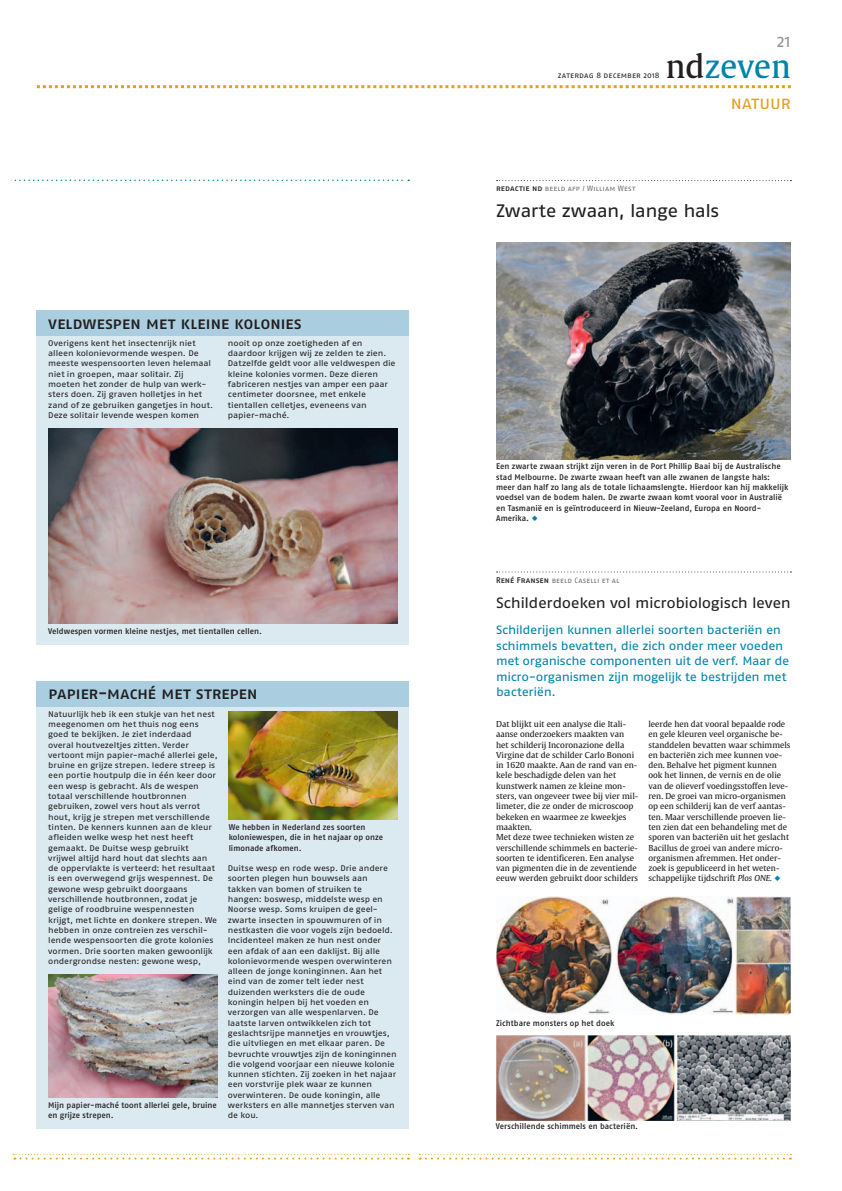
<style>
.page{position:relative;width:842px;height:1191px;background:#fff}
.page>*{position:absolute;margin:0;border:0;box-sizing:border-box;transform-origin:0 0}
.t1{font:32px "Gulliver";color:#0083a9}
.t2{font:18.5px "Fago Pro";letter-spacing:-.04em;color:#e3a023}
.t3{font:18px "Fago Pro Extd";letter-spacing:-.03em;color:#231f20}
.t4{font:18px "Fago Pro";color:#939598}
.t5{font:500 17px "Fago Pro";letter-spacing:-.02em;color:#231f20}
.t6{font:14.8px "Fago Pro Extd";letter-spacing:-.035em;color:#231f20}
.t7{font:12px/15.5px "Fago Pro Extd";letter-spacing:-.03em;color:#0083a9}
.t8{font:8.2px/10.3px "Fago Pro Extd";letter-spacing:-.01em;color:#231f20}
.t9{font:8.2px/10.3px "Gulliver";color:#231f20}
.t10{font:500 8.2px/10.3px "Fago Pro";color:#231f20}
.t11{font:8.1px "Fago Pro";letter-spacing:.01em;color:#231f20}
.t12{font:7.6px "Fago Pro";letter-spacing:.02em;color:#6c6d70}
.s1{color:#231f20}
.s2{font-weight:500;font-size:8.2px;color:#231f20}
.s3{color:#0083a9}
.s4{font-style:italic}
.s5{font-family:"Fago Pro";font-weight:500;color:#0083a9}
</style>
<div class="page">
<svg style="left:37px;top:85px;width:754px;height:3px"></svg>
<svg style="left:13px;top:1154px;width:396px;height:6px"></svg>
<svg style="left:419px;top:1154px;width:372px;height:6px"></svg>
<svg style="left:497px;top:571px;width:294px;height:1px"></svg>
<svg style="left:497px;top:180px;width:294px;height:1px"></svg>
<img style="left:496px;top:896px;width:295px;height:119px">
<img style="left:496px;top:243px;width:295px;height:216px">
<svg style="left:11px;top:180px;width:398px;height:1px"></svg>
<div style="left:37px;top:336px;width:372px;height:309px;background:#dbeaf1"></div>
<div style="left:37px;top:706px;width:372px;height:423px;background:#dbeaf1"></div>
<div style="left:37px;top:310px;width:372px;height:26px;background:#aacedf"></div>
<img style="left:48px;top:974px;width:170px;height:124px">
<img style="left:48px;top:428px;width:350px;height:196px">
<div style="left:37px;top:681px;width:372px;height:25px;background:#aacedf"></div>
<img style="left:496px;top:1036px;width:295px;height:84px">
<img style="left:229px;top:711px;width:169px;height:109px">
<h3 class="t5" style="left:48px;top:316px;width:255px">veldwespen met kleine kolonies</h3>
<p class="t8" style="left:48px;top:339px;width:166px">Overigens kent het insectenrijk niet alleen kolonievormende wespen. De meeste wespensoorten leven helemaal niet in groepen, maar solitair. Zij moeten het zonder de hulp van werk&shy;sters doen. Zij graven holletjes in het zand of ze gebruiken gangetjes in hout.<br>Deze solitair levende wespen komen</p>
<p class="t8" style="left:228px;top:339px;width:169px">nooit op onze zoetigheden af en daardoor krijgen wij ze zelden te zien.<br>Datzelfde geldt voor alle veldwespen die kleine kolonies vormen. Deze dieren fabriceren nestjes van amper een paar centimeter doorsnee, met enkele tientallen celletjes, eveneens van papier-maché.</p>
<p class="t10" style="left:48px;top:627px;width:215px">Veldwespen vormen kleine nestjes, met tientallen cellen.</p>
<h3 class="t5" style="left:48px;top:687px;width:211px">papier-maché met strepen</h3>
<p class="t8" style="left:48px;top:709px;width:171px">Natuurlijk heb ik een stukje van het nest meegenomen om het thuis nog eens goed te bekijken. Je ziet inderdaad overal houtvezeltjes zitten. Verder vertoont mijn papier-maché allerlei gele, bruine en grijze strepen. Iedere streep is een portie houtpulp die in één keer door een wesp is gebracht. Als de wespen totaal verschillende houtbronnen gebruiken, zowel vers hout als verrot hout, krijg je strepen met verschillende tinten. De kenners kunnen aan de kleur afleiden welke wesp het nest heeft gemaakt. De Duitse wesp gebruikt vrijwel altijd hard hout dat slechts aan de oppervlakte is verteerd: het resultaat is een overwegend grijs wespennest. De gewone wesp gebruikt doorgaans verschillende houtbronnen, zodat je gelige of roodbruine wespennesten krijgt, met lichte en donkere strepen. We hebben in onze contreien zes verschil&shy;lende wespensoorten die grote kolonies vormen. Drie soorten maken gewoonlijk ondergrondse nesten: gewone wesp,</p>
<p class="t10" style="left:48px;top:1101px;width:170px">Mijn papier-maché toont allerlei gele, bruine en grijze strepen.</p>
<p class="t10" style="left:229px;top:823px;width:156px">We hebben in Nederland zes soorten koloniewespen, die in het najaar op onze limonade afkomen.</p>
<p class="t8" style="left:228px;top:864px;width:170px">Duitse wesp en rode wesp. Drie andere soorten plegen hun bouwsels aan takken van bomen of struiken te hangen: boswesp, middelste wesp en Noorse wesp. Soms kruipen de geel&shy;zwarte insecten in spouwmuren of in nestkasten die voor vogels zijn bedoeld.<br>Incidenteel maken ze hun nest onder een afdak of aan een daklijst. Bij alle kolonievormende wespen overwinteren alleen de jonge koninginnen. Aan het eind van de zomer telt ieder nest duizenden werksters die de oude koningin helpen bij het voeden en verzorgen van alle wespenlarven. De laatste larven ontwikkelen zich tot geslachtsrijpe mannetjes en vrouwtjes, die uitvliegen en met elkaar paren. De bevruchte vrouwtjes zijn de koninginnen die volgend voorjaar een nieuwe kolonie kunnen stichten. Zij zoeken in het najaar een vorstvrije plek waar ze kunnen overwinteren. De oude koningin, alle werksters en alle mannetjes sterven van de kou.</p>
<p class="t11" style="left:558px;top:72px;width:103px">zaterdag 8 december 2018</p>
<h3 class="t4" style="left:777px;top:34px;width:16px">21</h3>
<h1 class="t1" style="left:666px;top:46px;width:127px"><span class="s1">nd</span>zeven</h1>
<h2 class="t2" style="left:730px;top:96px;width:62px">natuur</h2>
<p class="t12" style="left:496px;top:186px;width:141px"><span class="s2">redactie nd</span> beeld afp / William West</p>
<h3 class="t3" style="left:496px;top:204px;width:225px">Zwarte zwaan, lange hals</h3>
<p class="t10" style="left:496px;top:462px;width:294px">Een zwarte zwaan strijkt zijn veren in de Port Phillip Baai bij de Australische stad Melbourne. De zwarte zwaan heeft van alle zwanen de langste hals: meer dan half zo lang als de totale lichaamslengte. Hierdoor kan hij makkelijk voedsel van de bodem halen. De zwarte zwaan komt vooral voor in Australië en Tasmanië en is geïntroduceerd in Nieuw-Zeeland, Europa en Noord-Amerika. <span class="s3">◆</span></p>
<p class="t12" style="left:496px;top:577px;width:125px"><span class="s2">René Fransen</span> beeld Caselli et al</p>
<h3 class="t6" style="left:496px;top:598px;width:296px">Schilderdoeken vol microbiologisch leven</h3>
<h3 class="t7" style="left:496px;top:623px;width:295px">Schilderijen kunnen allerlei soorten bacteriën en schimmels bevatten, die zich onder meer voeden met organische componenten uit de verf. Maar de micro-organismen zijn mogelijk te bestrijden met bacteriën.</h3>
<p class="t9" style="left:496px;top:719px;width:144px">Dat blijkt uit een analyse die Itali&shy;aanse onderzoekers maakten van het schilderij Incoronazione della Virgine dat de schilder Carlo Bononi in 1620 maakte. Aan de rand van en&shy;kele beschadigde delen van het kunstwerk namen ze kleine mon&shy;sters, van ongeveer twee bij vier mil&shy;limeter, die ze onder de microscoop bekeken en waarmee ze kweekjes maakten.<br>Met deze twee technieken wisten ze verschillende schimmels en bacterie&shy;soorten te identificeren. Een analyse van pigmenten die in de zeventiende eeuw werden gebruikt door schilders</p>
<p class="t9" style="left:648px;top:719px;width:144px">leerde hen dat vooral bepaalde rode en gele kleuren veel organische be&shy;standdelen bevatten waar schimmels en bacteriën zich mee kunnen voe&shy;den. Behalve het pigment kunnen ook het linnen, de vernis en de olie van de olieverf voedingsstoffen leve&shy;ren. De groei van micro-organismen op een schilderij kan de verf aantas&shy;ten. Maar verschillende proeven lie&shy;ten zien dat een behandeling met de sporen van bacteriën uit het geslacht Bacillus de groei van andere micro&shy;organismen afremmen. Het onder&shy;zoek is gepubliceerd in het weten&shy;schappelijke tijdschrift <span class="s4">Plos ONE.</span> <span class="s5">◆</span></p>
<p class="t10" style="left:496px;top:1018px;width:120px">Zichtbare monsters op het doek</p>
<p class="t10" style="left:496px;top:1121px;width:144px">Verschillende schimmels en bacteriën.</p>
</div>
